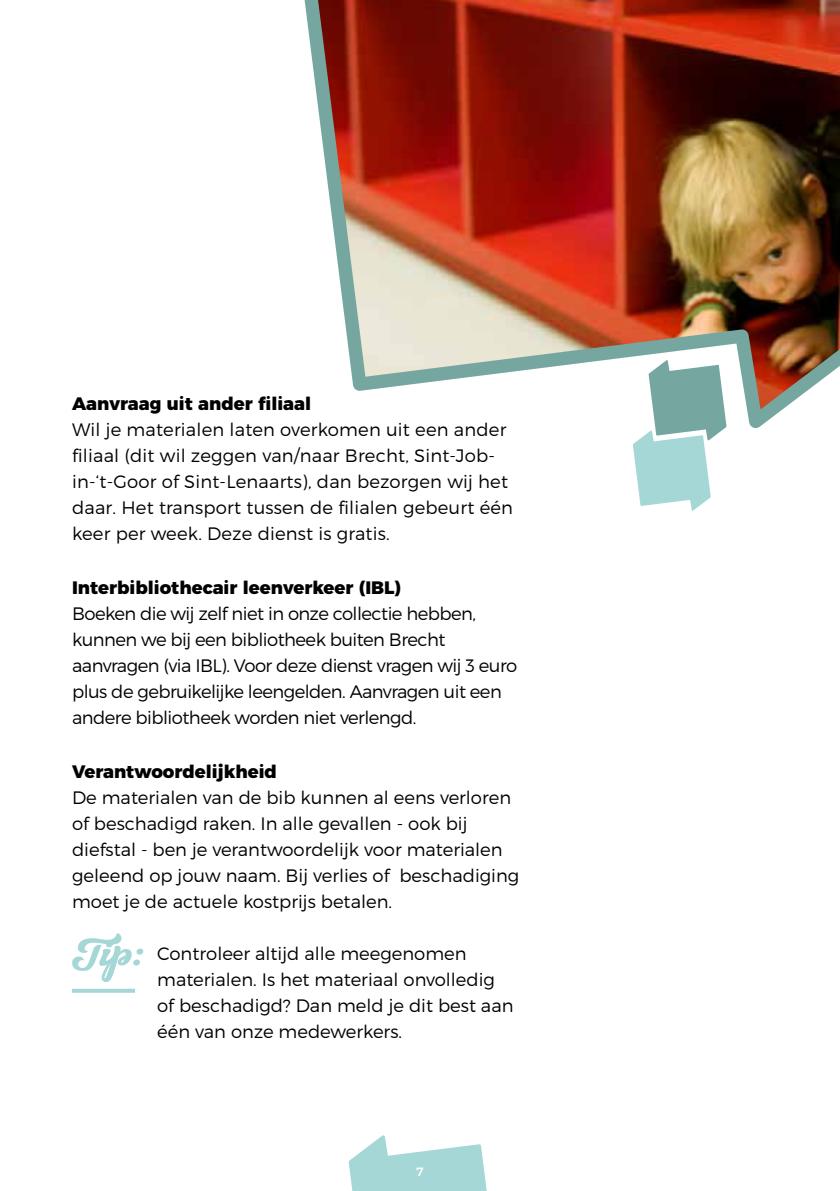
<style>
.page{position:relative;width:840px;height:1191px;background:#fff}
.page>*{position:absolute;margin:0;border:0;box-sizing:border-box;transform-origin:0 0}
.t1{font:60px "Letter Craft Deco";color:#a6d7d7}
.t2{font:300 18px/26px "Montserrat";color:#000}
.t3{font:300 18px/26px "Montserrat";letter-spacing:-.03em;color:#000}
.t4{font:800 18px "Montserrat";color:#000}
.t5{font:500 12px "Montserrat Alternates";color:#fff}
</style>
<div class="page">
<svg style="left:348px;top:1135px;width:139px;height:56px"></svg>
<img style="left:304px;top:0;width:535px;height:428px">
<svg style="left:632px;top:360px;width:94px;height:151px"></svg>
<svg style="left:72px;top:988px;width:63px;height:4px"></svg>
<p class="t4" style="left:72px;top:389px;width:240px">Aanvraag uit ander filiaal</p>
<p class="t2" style="left:72px;top:416px;width:442px">Wil je materialen laten overkomen uit een ander filiaal (dit wil zeggen van/naar Brecht, Sint-Job&shy;in-‘t-Goor of Sint-Lenaarts), dan bezorgen wij het daar. Het transport tussen de filialen gebeurt één keer per week. Deze dienst is gratis.</p>
<p class="t4" style="left:72px;top:573px;width:330px">Interbibliothecair leenverkeer (IBL)</p>
<p class="t3" style="left:72px;top:600px;width:446px">Boeken die wij zelf niet in onze collectie hebben, kunnen we bij een bibliotheek buiten Brecht aanvragen (via IBL). Voor deze dienst vragen wij 3 euro plus de gebruikelijke leengelden. Aanvragen uit een andere bibliotheek worden niet verlengd.</p>
<p class="t4" style="left:72px;top:757px;width:206px">Verantwoordelijkheid</p>
<p class="t2" style="left:72px;top:784px;width:448px">De materialen van de bib kunnen al eens verloren of beschadigd raken. In alle gevallen - ook bij diefstal - ben je verantwoordelijk voor materialen geleend op jouw naam. Bij verlies of beschadiging moet je de actuele kostprijs betalen.</p>
<p class="t2" style="left:157px;top:940px;width:358px">Controleer altijd alle meegenomen materialen. Is het materiaal onvolledig of beschadigd? Dan meld je dit best aan één van onze medewerkers.</p>
<h1 class="t1" style="left:72px;top:928px;width:81px">Tip :</h1>
<p class="t5" style="left:416px;top:1161px;width:9px">7</p>
</div>
